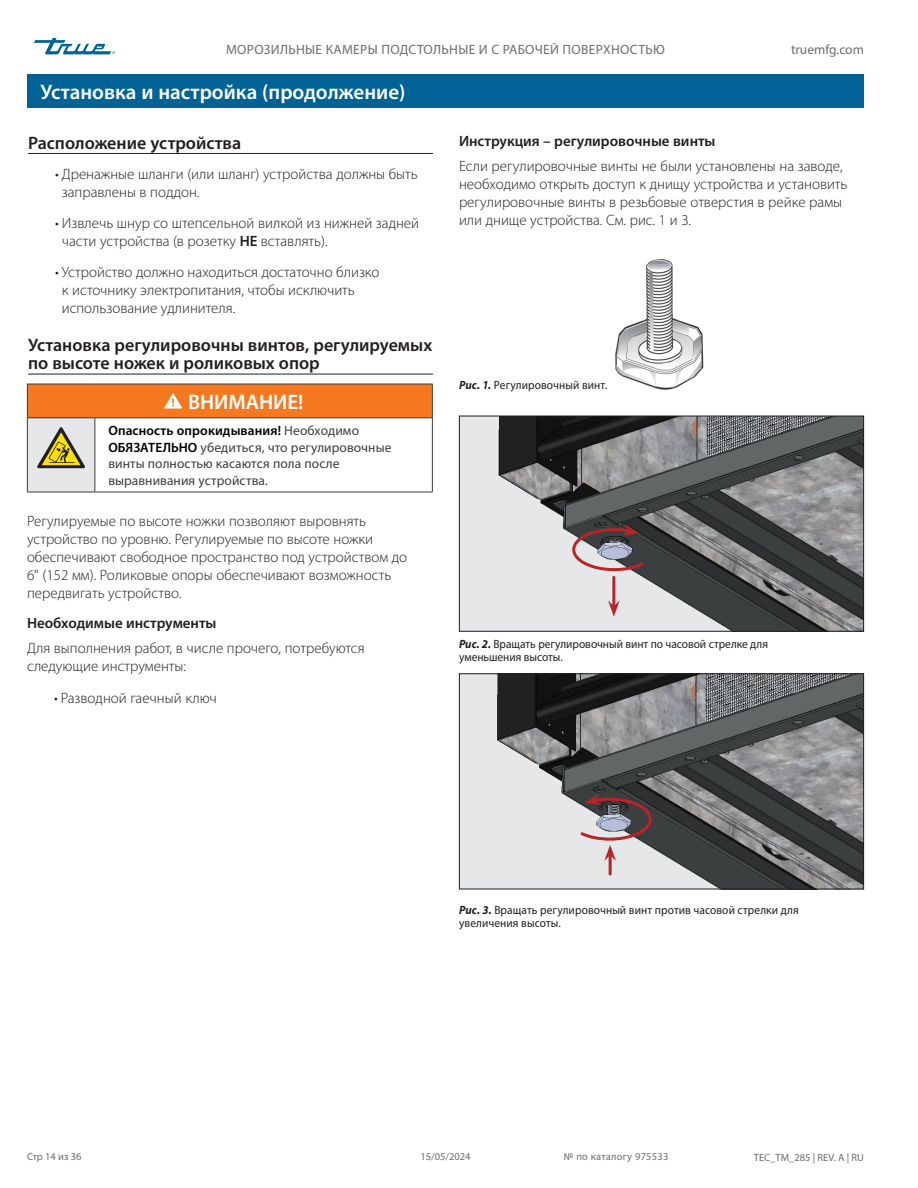
<style>
.page{position:relative;width:918px;height:1188px;background:#fff}
.page>*{position:absolute;margin:0;border:0;box-sizing:border-box;transform-origin:0 0}
.Title_bar_Page_header{font:600 21px "Myriad Pro";color:#fff}
.Table_title_bar{font:600 21px "Myriad Pro";color:#fff}
.Subhead_underscore_H1{font:600 18px/18px "Myriad Pro";color:#231f20}
.Body_Text_light_Normal{font:300 15px/18px "Myriad Pro";color:#231f20}
.Subhead_NO_underscore_H2{font:600 15px "Myriad Pro";color:#231f20}
.Table_text{font:13.5px/16.5px "Myriad Pro";letter-spacing:.005em;color:#3e3e3f}
.t1{font:13.5px "Myriad Pro";letter-spacing:.025em;color:#6c6d70}
.t2{font:13.5px "Myriad Pro";color:#6c6d70}
.Caption_FIG_Regular{font:12px/13.5px "Myriad Pro";letter-spacing:.005em;color:#231f20;scale:.95 1}
.t3{font:10.5px "Myriad Pro";color:#6c6d70}
.t4{font:10.5px "Myriad Pro";letter-spacing:.025em;color:#6c6d70}
.s1{font-weight:600}
.s2{font-weight:600;color:#000}
.s3{font-weight:700;font-style:italic}
</style>
<div class="page">
<svg style="left:34px;top:38px;width:81px;height:16px"></svg>
<div style="left:27px;top:384px;width:405px;height:34px;background:#f47921"></div>
<div style="left:27px;top:418px;width:68px;height:74px;background:#e6e7e9"></div>
<hr style="left:27px;top:384px;width:68px;height:1px;background:#3e3e3f">
<hr style="left:27px;top:384px;width:1px;height:34px;background:#3e3e3f">
<hr style="left:95px;top:384px;width:338px;height:1px;background:#3e3e3f">
<hr style="left:432px;top:384px;width:1px;height:34px;background:#3e3e3f">
<hr style="left:27px;top:418px;width:1px;height:74px;background:#3e3e3f">
<hr style="left:94px;top:418px;width:1px;height:74px;background:#3e3e3f">
<hr style="left:432px;top:418px;width:1px;height:74px;background:#3e3e3f">
<hr style="left:95px;top:492px;width:338px;height:1px;background:#3e3e3f">
<hr style="left:28px;top:417px;width:67px;height:1px;background:#231f20">
<hr style="left:95px;top:417px;width:337px;height:1px;background:#231f20">
<hr style="left:27px;top:492px;width:68px;height:1px;background:#3e3e3f">
<svg style="left:164px;top:393px;width:18px;height:16px"></svg>
<svg style="left:37px;top:427px;width:48px;height:41px"></svg>
<div style="left:27px;top:74px;width:837px;height:34px;background:#016395"></div>
<img style="left:615px;top:259px;width:89px;height:131px">
<div style="left:459px;top:416px;width:405px;height:215px;background:#e6e7e9"></div>
<img style="left:498px;top:418px;width:364px;height:212px">
<div style="left:459px;top:416px;width:405px;height:216px;border:1px solid #231f20"></div>
<svg style="left:571px;top:524px;width:75px;height:49px"></svg>
<hr style="left:612px;top:577px;width:3px;height:29px;background:#bc2326">
<svg style="left:608px;top:600px;width:12px;height:17px"></svg>
<div style="left:459px;top:674px;width:405px;height:215px;background:#e6e7e9"></div>
<img style="left:497px;top:675px;width:365px;height:212px">
<div style="left:459px;top:673px;width:405px;height:216px;border:1px solid #231f20"></div>
<hr style="left:609px;top:855px;width:3px;height:19px;background:#bc2326">
<svg style="left:578px;top:793px;width:75px;height:68px"></svg>
<hr style="left:28px;top:153px;width:405px;height:1px;background:#231f20">
<hr style="left:28px;top:374px;width:405px;height:1px;background:#231f20">
<p class="t1" style="left:226px;top:42px;width:440px">МОРОЗИЛЬНЫЕ КАМЕРЫ ПОДСТОЛЬНЫЕ И С РАБОЧЕЙ ПОВЕРХНОСТЬЮ</p>
<p class="t2" style="left:791px;top:42px;width:74px">truemfg.com</p>
<p class="Title_bar_Page_header" style="left:40px;top:79px;width:367px">Установка и настройка (продолжение)</p>
<p class="Subhead_underscore_H1" style="left:28px;top:133px;width:215px">Расположение устройства</p>
<p class="Body_Text_light_Normal" style="left:62px;top:165px;width:357px;text-indent:-7px">• Дренажные шланги (или шланг) устройства должны быть заправлены в поддон.</p>
<p class="Body_Text_light_Normal" style="left:62px;top:214px;width:359px;text-indent:-7px">• Извлечь шнур со штепсельной вилкой из нижней задней части устройства (в розетку <span class="s1">НЕ</span> вставлять).</p>
<p class="Body_Text_light_Normal" style="left:62px;top:263px;width:319px;text-indent:-7px">• Устройство должно находиться достаточно близко к источнику электропитания, чтобы исключить использование удлинителя.</p>
<p class="Subhead_underscore_H1" style="left:28px;top:336px;width:406px">Установка регулировочны винтов, регулируемых по высоте ножек и роликовых опор</p>
<p class="Table_title_bar" style="left:188px;top:389px;width:117px">ВНИМАНИЕ!</p>
<p class="Table_text" style="left:108px;top:422px;width:285px"><span class="s2">Опасность опрокидывания!</span> Необходимо <span class="s2">ОБЯЗАТЕЛЬНО</span> убедиться, что регулировочные винты полностью касаются пола после выравнивания устройства.</p>
<p class="Body_Text_light_Normal" style="left:27px;top:512px;width:382px">Регулируемые по высоте ножки позволяют выровнять устройство по уровню. Регулируемые по высоте ножки обеспечивают свободное пространство под устройством до 6" (152 мм). Роликовые опоры обеспечивают возможность передвигать устройство.</p>
<p class="Subhead_NO_underscore_H2" style="left:27px;top:614px;width:191px">Необходимые инструменты</p>
<p class="Body_Text_light_Normal" style="left:27px;top:639px;width:339px">Для выполнения работ, в числе прочего, потребуются следующие инструменты:</p>
<p class="Body_Text_light_Normal" style="left:54px;top:688px;width:164px">• Разводной гаечный ключ</p>
<p class="Subhead_NO_underscore_H2" style="left:459px;top:132px;width:258px">Инструкция – регулировочные винты</p>
<p class="Body_Text_light_Normal" style="left:459px;top:157px;width:390px">Если регулировочные винты не были установлены на заводе, необходимо открыть доступ к днищу устройства и установить регулировочные винты в резьбовые отверстия в рейке рамы или днище устройства. См. рис. 1 и 3.</p>
<p class="Caption_FIG_Regular" style="left:459px;top:378px;width:157px"><span class="s3">Рис. 1.</span> Регулировочный винт.</p>
<p class="Caption_FIG_Regular" style="left:459px;top:637px;width:327px"><span class="s3">Рис. 2.</span> Вращать регулировочный винт по часовой стрелке для уменьшения высоты.</p>
<p class="Caption_FIG_Regular" style="left:459px;top:903px;width:359px"><span class="s3">Рис. 3.</span> Вращать регулировочный винт против часовой стрелки для увеличения высоты.</p>
<p class="t3" style="left:27px;top:1150px;width:56px">Стр 14 из 36</p>
<p class="t3" style="left:420px;top:1150px;width:52px">15/05/2024</p>
<p class="t4" style="left:564px;top:1150px;width:106px">№ по каталогу 975533</p>
<p class="t3" style="left:754px;top:1151px;width:112px">TEC_TM_285 | REV. A | RU</p>
</div>
